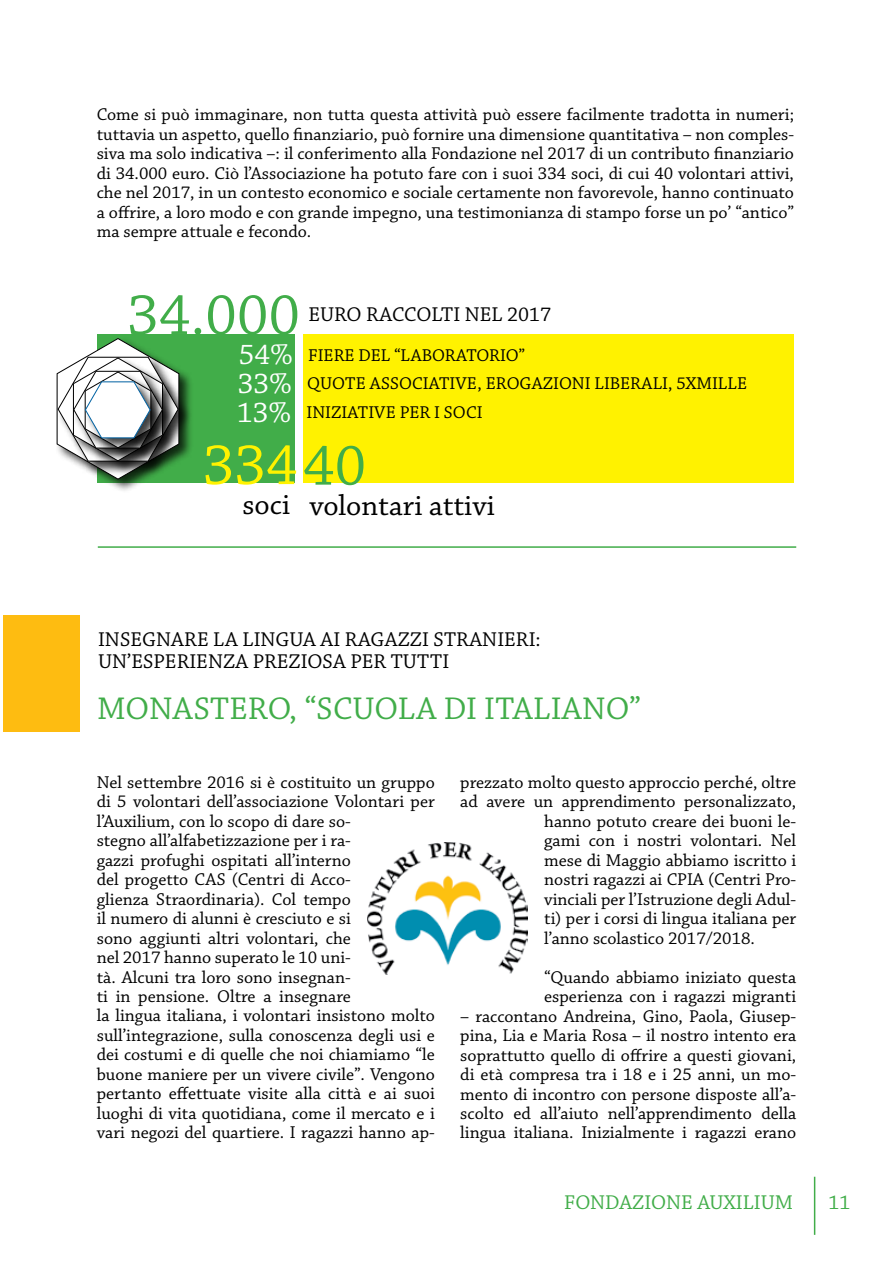
<style>
.page{position:relative;width:893px;height:1263px;background:#fff}
.page>*{position:absolute;margin:0;border:0;box-sizing:border-box;transform-origin:0 0}
.t1{font:60.3px "Chaparral Pro";color:#41ad49}
.t2{font:60.3px "Chaparral Pro";color:#fff200}
.t3{font:33px "Chaparral Pro";letter-spacing:.005em;color:#41ad49}
.t4{font:30.15px "Chaparral Pro";color:#000}
.t5{font:21px/22.5px "Chaparral Pro";color:#000}
.t6{font:21px "Chaparral Pro";color:#41ad49}
.t7{font:18px/19.5px "Chaparral Pro";color:#000;text-align:justify}
.s1{font-size:30px;color:#fff}
.s2{color:#41ad49}
</style>
<div class="page">
<hr style="left:814px;top:1177px;width:1px;height:58px;background:#41ad49">
<div style="left:98px;top:334px;width:197px;height:149px;background:#41ad49"></div>
<div style="left:303px;top:334px;width:490px;height:149px;background:#fff200"></div>
<div style="left:55px;top:337px;width:139px;height:156px;background:#000;opacity:.75"></div>
<div style="left:57px;top:355px;width:135px;height:121px;background:#000;opacity:.75"></div>
<svg style="left:56px;top:338px;width:124px;height:142px"></svg>
<hr style="left:98px;top:546px;width:698px;height:2px;background:#41ad49">
<img style="left:368px;top:842px;width:159px;height:132px">
<div style="left:3px;top:615px;width:77px;height:117px;background:#febc11"></div>
<p class="t7" style="left:97px;top:106px;width:699px">Come si può immaginare, non tutta questa attività può essere facilmente tradotta in numeri; tuttavia un aspetto, quello finanziario, può fornire una dimensione quantitativa – non comples&shy;siva ma solo indicativa –: il conferimento alla Fondazione nel 2017 di un contributo finanziario di 34.000 euro. Ciò l’Associazione ha potuto fare con i suoi 334 soci, di cui 40 volontari attivi, che nel 2017, in un contesto economico e sociale certamente non favorevole, hanno continuato a offrire, a loro modo e con grande impegno, una testimonianza di stampo forse un po’ “antico” ma sempre attuale e fecondo.</p>
<h1 class="t1" style="left:127px;top:281px;width:174px">34.000</h1>
<p class="t5" style="left:308px;top:304px;width:244px">EURO RACCOLTI NEL 2017</p>
<p class="t7" style="left:239px;top:346px;width:288px"><span class="s1">54%</span> FIERE DEL “LABORATORIO”</p>
<p class="t7" style="left:237px;top:403px;width:247px"><span class="s1">13%</span> INIZIATIVE PER I SOCI</p>
<p class="t7" style="left:238px;top:374px;width:511px"><span class="s1">33%</span> QUOTE ASSOCIATIVE, EROGAZIONI LIBERALI, 5XMILLE</p>
<h1 class="t2" style="left:203px;top:432px;width:165px">334<span class="s2">40</span></h1>
<h3 class="t4" style="left:242px;top:489px;width:254px">soci volontari attivi</h3>
<p class="t5" style="left:98px;top:629px;width:444px">INSEGNARE LA LINGUA AI RAGAZZI STRANIERI:<br>UN’ESPERIENZA PREZIOSA PER TUTTI</p>
<h2 class="t3" style="left:97px;top:691px;width:546px">MONASTERO, “SCUOLA DI ITALIANO”</h2>
<p class="t7" style="left:97px;top:773px;width:340px;text-align:left">Nel settembre 2016 si è costituito un gruppo di 5 volontari dell’associazione Volontari per l’Auxilium, con lo scopo di dare so-<br>stegno all’alfabetizzazione per i ra-<br>gazzi profughi ospitati all’interno<br>del progetto CAS (Centri di Acco-<br>glienza Straordinaria). Col tempo<br>il numero di alunni è cresciuto e si<br>sono aggiunti altri volontari, che<br>nel 2017 hanno superato le 10 uni-<br>tà. Alcuni tra loro sono insegnan-<br>ti in pensione. Oltre a insegnare<br>la lingua italiana, i volontari insistono molto sull’integrazione, sulla conoscenza degli usi e dei costumi e di quelle che noi chiamiamo “le buone maniere per un vivere civile”. Vengono pertanto effettuate visite alla città e ai suoi luoghi di vita quotidiana, come il mercato e i vari negozi del quartiere. I ragazzi hanno ap-</p>
<p class="t7" style="left:460px;top:773px;width:337px">prezzato molto questo approccio perché, oltre</p>
<p class="t7" style="left:460px;top:792px;width:337px">ad avere un apprendimento personalizzato,</p>
<p class="t7" style="left:544px;top:812px;width:253px">hanno potuto creare dei buoni le-</p>
<p class="t7" style="left:544px;top:831px;width:253px">gami con i nostri volontari. Nel</p>
<p class="t7" style="left:544px;top:851px;width:253px">mese di Maggio abbiamo iscritto i</p>
<p class="t7" style="left:544px;top:870px;width:254px">nostri ragazzi ai CPIA (Centri Pro-</p>
<p class="t7" style="left:544px;top:890px;width:253px">vinciali per l’Istruzione degli Adul-</p>
<p class="t7" style="left:544px;top:909px;width:253px">ti) per i corsi di lingua italiana per</p>
<p class="t7" style="left:544px;top:929px;width:212px">l’anno scolastico 2017/2018.</p>
<p class="t7" style="left:544px;top:968px;width:253px">“Quando abbiamo iniziato questa esperienza con i ragazzi migranti</p>
<p class="t7" style="left:460px;top:1007px;width:337px">– raccontano Andreina, Gino, Paola, Giusep&shy;pina, Lia e Maria Rosa – il nostro intento era soprattutto quello di offrire a questi giovani, di età compresa tra i 18 e i 25 anni, un mo&shy;mento di incontro con persone disposte all’a&shy;scolto ed all’aiuto nell’apprendimento della lingua italiana. Inizialmente i ragazzi erano</p>
<p class="t6" style="left:564px;top:1190px;width:231px">FONDAZIONE AUXILIUM</p>
<p class="t6" style="left:828px;top:1190px;width:24px">11</p>
</div>
